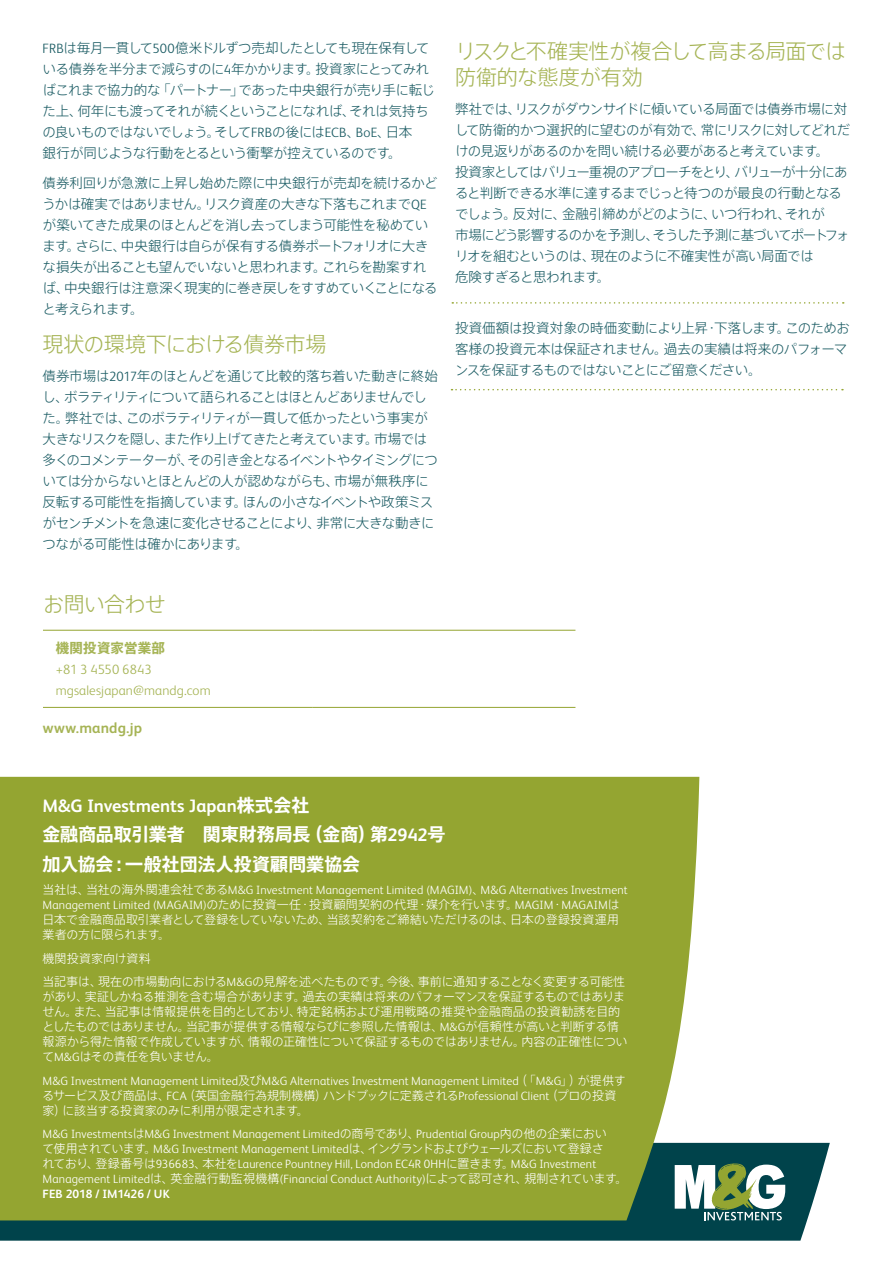
<style>
.page{position:relative;width:893px;height:1263px;background:#fff}
.page>*{position:absolute;margin:0;border:0;box-sizing:border-box;transform-origin:0 0}
.t1{font:300 21px/25.2px "Axis Pro N";letter-spacing:-.035em;color:#a6b455}
.t2{font:700 18px/29.5px "Axis Pro N";color:#fff}
.t3{font:700 18px "FS Albert Pro";color:#fff}
.t4{font:700 15px "FS Albert Pro";letter-spacing:.005em;color:#a6b455}
.t5{font:300 13.5px/21px "Axis Pro N";letter-spacing:-.045em;color:#1a5b63}
.t6{font:300 13.5px/21px "FS Albert Pro";letter-spacing:.01em;color:#a6b455}
.t7{font:700 13.5px "Axis Pro N";letter-spacing:.01em;color:#a6b455}
.t8{font:300 12px/15px "FS Albert Pro";letter-spacing:.015em;color:#fff}
.t9{font:300 12px/15px "Axis Pro N";letter-spacing:-.03em;color:#fff}
.t10{font:300 12px "Axis Pro N";letter-spacing:-.055em;color:#fff}
.s1{font-family:"FS Albert Pro"}
.s2{font-family:"Axis Pro N"}
.s3{font-weight:700}
</style>
<div class="page">
<svg style="left:0;top:1143px;width:830px;height:98px;background:#135156"></svg>
<div style="left:0;top:777px;width:699px;height:443px;background:#94a531"></div>
<svg style="left:675px;top:1163px;width:110px;height:57px"></svg>
<svg style="left:452px;top:302px;width:392px;height:2px"></svg>
<svg style="left:451px;top:389px;width:392px;height:1px"></svg>
<hr style="left:43px;top:630px;width:269px;height:1px;background:#94a531">
<hr style="left:312px;top:630px;width:263px;height:1px;background:#94a531">
<hr style="left:43px;top:707px;width:269px;height:1px;background:#94a531">
<hr style="left:312px;top:707px;width:263px;height:1px;background:#94a531">
<p class="t5" style="left:43px;top:38px;width:394px"><span class="s1">FRB</span>は毎月一貫して<span class="s1">500</span>億米ドルずつ売却したとしても現在保有している債券を半分まで減らすのに<span class="s1">4</span>年かかります。投資家にとってみればこれまで協力的な「パートナー」であった中央銀行が売り手に転じた上、何年にも渡ってそれが続くということになれば、それは気持ちの良いものではないでしょう。そして<span class="s1">FRB</span>の後には<span class="s1">ECB</span>、<span class="s1">BoE</span>、日本<br>銀行が同じような行動をとるという衝撃が控えているのです。</p>
<p class="t5" style="left:43px;top:172px;width:397px">債券利回りが急激に上昇し始めた際に中央銀行が売却を続けるかどうかは確実ではありません。リスク資産の大きな下落もこれまで<span class="s1">QE</span>が築いてきた成果のほとんどを消し去ってしまう可能性を秘めています。さらに、中央銀行は自らが保有する債券ポートフォリオに大きな損失が出ることも望んでいないと思われます。これらを勘案すれば、中央銀行は注意深く現実的に巻き戻しをすすめていくことになると考えられます。</p>
<h1 class="t1" style="left:43px;top:331px;width:285px">現状の環境下における債券市場</h1>
<p class="t5" style="left:43px;top:366px;width:397px">債券市場は<span class="s1">2017</span>年のほとんどを通じて比較的落ち着いた動きに終始し、ボラティリティについて語られることはほとんどありませんでした。弊社では、このボラティリティが一貫して低かったという事実が大きなリスクを隠し、また作り上げてきたと考えています。市場では多くのコメンテーターが、その引き金となるイベントやタイミングについては分からないとほとんどの人が認めながらも、市場が無秩序に反転する可能性を指摘しています。ほんの小さなイベントや政策ミスがセンチメントを急速に変化させることにより、非常に大きな動きにつながる可能性は確かにあります。</p>
<h1 class="t1" style="left:43px;top:591px;width:124px">お問い合わせ</h1>
<p class="t7" style="left:56px;top:641px;width:111px">機関投資家営業部</p>
<p class="t6" style="left:56px;top:658px;width:156px">+81 3 4550 6843 mgsalesjapan@mandg.com</p>
<p class="t4" style="left:43px;top:717px;width:101px">www.mandg.jp</p>
<h1 class="t1" style="left:455px;top:39px;width:392px">リスクと不確実性が複合して高まる局面では防衛的な態度が有効</h1>
<p class="t5" style="left:455px;top:98px;width:397px">弊社では、リスクがダウンサイドに傾いている局面では債券市場に対して防衛的かつ選択的に望むのが有効で、常にリスクに対してどれだけの見返りがあるのかを問い続ける必要があると考えています。<br>投資家としてはバリュー重視のアプローチをとり、バリューが十分にあると判断できる水準に達するまでじっと待つのが最良の行動となるでしょう。反対に、金融引締めがどのように、いつ行われ、それが<br>市場にどう影響するのかを予測し、そうした予測に基づいてポートフォリオを組むというのは、現在のように不確実性が高い局面では<br>危険すぎると思われます。</p>
<p class="t5" style="left:455px;top:317px;width:396px">投資価額は投資対象の時価変動により上昇・下落します。このためお客様の投資元本は保証されません。過去の実績は将来のパフォーマンスを保証するものではないことにご留意ください。</p>
<h2 class="t3" style="left:43px;top:793px;width:269px">M&amp;G Investments Japan<span class="s2">株式会社</span></h2>
<h2 class="t2" style="left:43px;top:819px;width:405px">金融商品取引業者　関東財務局長（金商）第<span class="s1">2942</span>号加入協会：一般社団法人投資顧問業協会</h2>
<p class="t8" style="left:43px;top:882px;width:587px"><span class="s2">当社は、当社の海外関連会社である</span>M&amp;G Investment Management Limited (MAGIM)<span class="s2">、</span>M&amp;G Alternatives Investment<br>Management Limited (MAGAIM)<span class="s2">のために投資一任・投資顧問契約の代理・媒介を行います。</span>MAGIM<span class="s2">・</span>MAGAIM<span class="s2">は</span></p>
<p class="t9" style="left:43px;top:912px;width:578px">日本で金融商品取引業者として登録をしていないため、当該契約をご締結いただけるのは、日本の登録投資運用業者の方に限られます。</p>
<p class="t9" style="left:43px;top:946px;width:584px;line-height:23.5px">機関投資家向け資料<br>当記事は、現在の市場動向における<span class="s1">M&amp;G</span>の見解を述べたものです。今後、事前に通知することなく変更する可能性</p>
<p class="t9" style="left:43px;top:989px;width:587px">があり、実証しかねる推測を含む場合があります。過去の実績は将来のパフォーマンスを保証するものではありません。また、当記事は情報提供を目的としており、特定銘柄および運用戦略の推奨や金融商品の投資勧誘を目的としたものではありません。当記事が提供する情報ならびに参照した情報は、<span class="s1">M&amp;G</span>が信頼性が高いと判断する情報源から得た情報で作成していますが、情報の正確性について保証するものではありません。内容の正確性について<span class="s1">M&amp;G</span>はその責任を負いません。</p>
<p class="t8" style="left:43px;top:1072px;width:585px">M&amp;G Investment Management Limited<span class="s2">及び</span>M&amp;G Alternatives Investment Management Limited<span class="s2">（「</span>M&amp;G<span class="s2">」）が提供す</span></p>
<p class="t9" style="left:43px;top:1087px;width:575px">るサービス及び商品は、<span class="s1">FCA</span>（英国金融行為規制機構）ハンドブックに定義される<span class="s1">Professional Client</span>（プロの投資家）に該当する投資家のみに利用が限定されます。</p>
<p class="t8" style="left:43px;top:1126px;width:566px">M&amp;G Investments<span class="s2">は</span>M&amp;G Investment Management Limited<span class="s2">の商号であり、</span>Prudential Group<span class="s2">内の他の企業におい</span></p>
<p class="t10" style="left:43px;top:1142px;width:563px">て使用されています。<span class="s1">M&amp;G Investment Management Limited</span>は、イングランドおよびウェールズにおいて登録さ</p>
<p class="t8" style="left:43px;top:1156px;width:586px"><span class="s2">れており、登録番号は</span>936683<span class="s2">、本社を</span>Laurence Pountney Hill, London EC4R 0HH<span class="s2">に置きます。</span>M&amp;G Investment<br>Management Limited<span class="s2">は、英金融行動監視機構</span>(Financial Conduct Authority)<span class="s2">によって認可され、規制されています。<br></span><span class="s3">FEB 2018 / IM1426 / UK</span></p>
</div>
